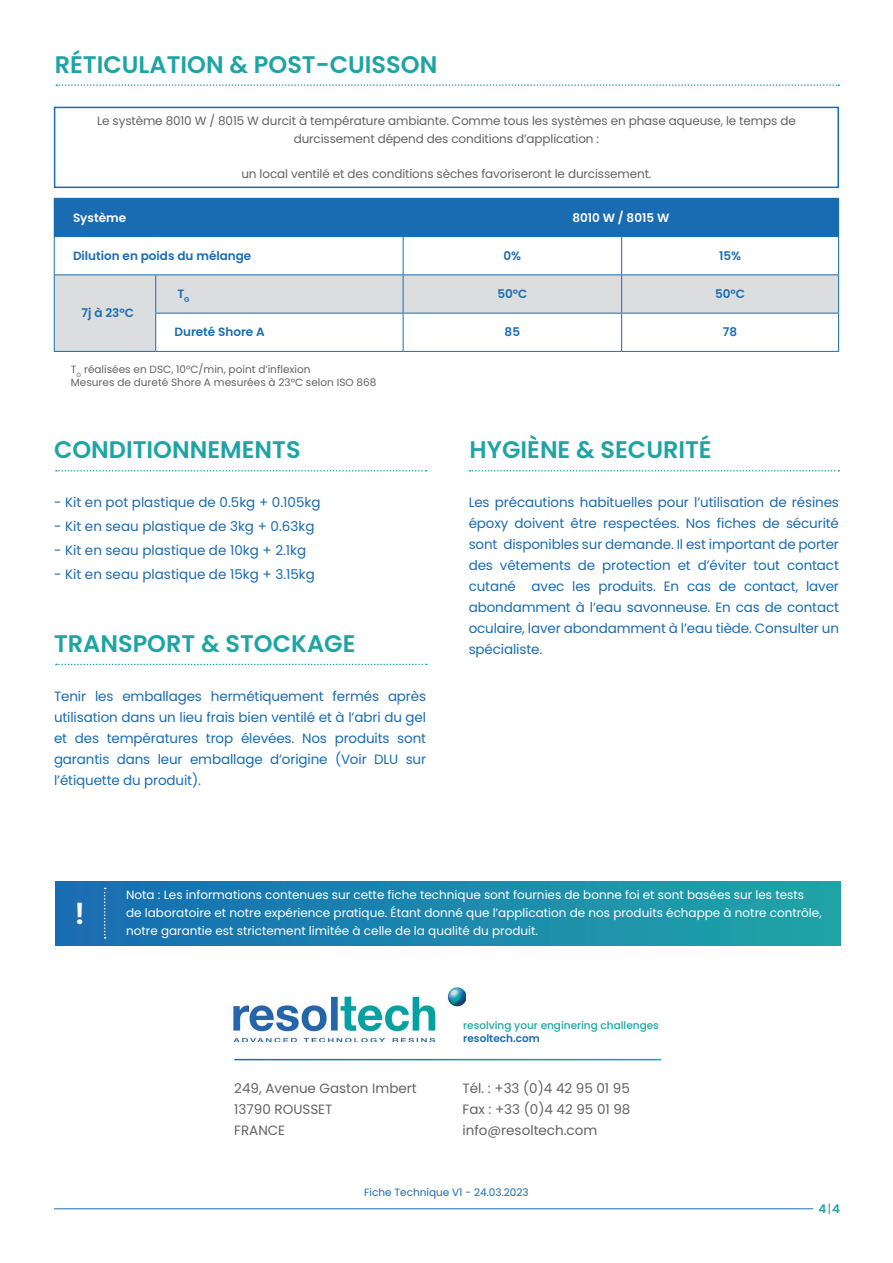
<style>
.page{position:relative;width:893px;height:1263px;background:#fff}
.page>*{position:absolute;margin:0;border:0;box-sizing:border-box;transform-origin:0 0}
.t1{font:600 30px "Poppins";color:#fff}
.t2{font:600 24px "Poppins";color:#1ea4a5}
.t3{font:13.5px/21px "Poppins";color:#1a6cb2;text-align:justify}
.t4{font:13.5px/21px "Poppins";color:#636366}
.t5{font:12px/18px "Poppins";color:#fff}
.t6{font:12px/18px "Poppins";letter-spacing:-.01em;color:#636366;text-align:center}
.t7{font:600 12px "Poppins";color:#1a6cb2}
.t8{font:600 12px "Poppins";color:#fff}
.t9{font:600 12px "Poppins";color:#1ea4a5}
.t10{font:10.5px "Poppins";color:#636366}
.t11{font:500 10.5px "Poppins";color:#1ea4a5}
.t12{font:10.5px "Poppins";color:#1a6cb2}
.t13{font:600 10.5px "Poppins";color:#1a6cb2}
.s1{font-weight:300;color:#1a6cb2}
</style>
<div class="page">
<hr style="left:54px;top:1208px;width:759px;height:1px;background:#1a6cb2">
<svg style="left:56px;top:470px;width:371px;height:1px"></svg>
<svg style="left:56px;top:664px;width:371px;height:1px"></svg>
<svg style="left:470px;top:470px;width:369px;height:1px"></svg>
<div style="left:55px;top:881px;width:785px;height:64px;background:linear-gradient(to right,#186cb2,#20a4a7)"></div>
<svg style="left:104px;top:888px;width:2px;height:50px"></svg>
<img style="left:233px;top:988px;width:233px;height:53px">
<svg style="left:56px;top:84px;width:783px;height:2px"></svg>
<div style="left:54px;top:107px;width:785px;height:81px;border:2px solid #1a6cb2"></div>
<div style="left:54px;top:198px;width:349px;height:39px;background:#1a6cb2"></div>
<div style="left:403px;top:198px;width:436px;height:39px;background:#1a6cb2"></div>
<svg style="left:55px;top:237px;width:783px;height:114px"></svg>
<hr style="left:54px;top:237px;width:1px;height:37px;background:#1a6cb2">
<hr style="left:403px;top:237px;width:1px;height:37px;background:#1a6cb2">
<hr style="left:621px;top:237px;width:1px;height:37px;background:#1a6cb2">
<hr style="left:838px;top:237px;width:1px;height:37px;background:#1a6cb2">
<hr style="left:54px;top:274px;width:102px;height:1px;background:#1a6cb2">
<hr style="left:54px;top:275px;width:1px;height:38px;background:#1a6cb2">
<hr style="left:156px;top:274px;width:247px;height:1px;background:#1a6cb2">
<hr style="left:155px;top:275px;width:1px;height:38px;background:#1a6cb2">
<hr style="left:403px;top:274px;width:219px;height:1px;background:#1a6cb2">
<hr style="left:403px;top:275px;width:1px;height:38px;background:#1a6cb2">
<hr style="left:622px;top:274px;width:217px;height:1px;background:#1a6cb2">
<hr style="left:621px;top:275px;width:1px;height:38px;background:#1a6cb2">
<hr style="left:838px;top:275px;width:1px;height:38px;background:#1a6cb2">
<hr style="left:54px;top:313px;width:1px;height:38px;background:#1a6cb2">
<hr style="left:155px;top:313px;width:248px;height:1px;background:#1a6cb2">
<hr style="left:155px;top:313px;width:1px;height:38px;background:#1a6cb2">
<hr style="left:403px;top:313px;width:219px;height:1px;background:#1a6cb2">
<hr style="left:403px;top:313px;width:1px;height:38px;background:#1a6cb2">
<hr style="left:622px;top:313px;width:217px;height:1px;background:#1a6cb2">
<hr style="left:621px;top:313px;width:1px;height:38px;background:#1a6cb2">
<hr style="left:838px;top:313px;width:1px;height:38px;background:#1a6cb2">
<hr style="left:54px;top:351px;width:102px;height:1px;background:#1a6cb2">
<hr style="left:156px;top:351px;width:247px;height:1px;background:#1a6cb2">
<hr style="left:403px;top:351px;width:219px;height:1px;background:#1a6cb2">
<hr style="left:622px;top:351px;width:217px;height:1px;background:#1a6cb2">
<p class="t2" style="left:55px;top:51px;width:384px">RÉTICULATION &amp; POST-CUISSON</p>
<p class="t6" style="left:97px;top:112px;width:700px">Le système 8010 W / 8015 W durcit à température ambiante. Comme tous les systèmes en phase aqueuse, le temps de durcissement dépend des conditions d’application :</p>
<p class="t6" style="left:241px;top:165px;width:412px">un local ventilé et des conditions sèches favoriseront le durcissement.</p>
<p class="t8" style="left:73px;top:210px;width:55px">Système</p>
<p class="t8" style="left:572px;top:210px;width:98px">8010 W / 8015 W</p>
<p class="t7" style="left:73px;top:249px;width:180px">Dilution en poids du mélange</p>
<p class="t7" style="left:503px;top:249px;width:19px">0%</p>
<p class="t7" style="left:719px;top:249px;width:24px">15%</p>
<p class="t7" style="left:177px;top:287px;width:14px">T<sub>G</sub></p>
<p class="t7" style="left:497px;top:287px;width:32px">50°C</p>
<p class="t7" style="left:715px;top:287px;width:32px">50°C</p>
<p class="t7" style="left:174px;top:325px;width:92px">Dureté Shore A</p>
<p class="t7" style="left:505px;top:325px;width:17px">85</p>
<p class="t7" style="left:723px;top:325px;width:16px">78</p>
<p class="t10" style="left:71px;top:363px;width:241px">T<sub>G</sub> réalisées en DSC, 10°C/min, point d’inflexion</p>
<p class="t10" style="left:71px;top:376px;width:307px">Mesures de dureté Shore A mesurées à 23°C selon ISO 868</p>
<p class="t7" style="left:82px;top:306px;width:54px">7j à 23°C</p>
<p class="t2" style="left:54px;top:436px;width:248px">CONDITIONNEMENTS</p>
<p class="t3" style="left:54px;top:492px;width:268px">- Kit en pot plastique de 0.5kg + 0.105kg</p>
<p class="t3" style="left:54px;top:516px;width:262px">- Kit en seau plastique de 3kg + 0.63kg</p>
<p class="t3" style="left:54px;top:540px;width:254px">- Kit en seau plastique de 10kg + 2.1kg</p>
<p class="t3" style="left:54px;top:564px;width:263px">- Kit en seau plastique de 15kg + 3.15kg</p>
<p class="t2" style="left:54px;top:629px;width:303px">TRANSPORT &amp; STOCKAGE</p>
<p class="t3" style="left:54px;top:685px;width:374px">Tenir les emballages hermétiquement fermés après utilisation dans un lieu frais bien ventilé et à l’abri du gel et des températures trop élevées. Nos produits sont garantis dans leur emballage d’origine (Voir DLU sur l’étiquette du produit).</p>
<p class="t2" style="left:470px;top:436px;width:244px">HYGIÈNE &amp; SECURITÉ</p>
<p class="t3" style="left:469px;top:492px;width:372px">Les précautions habituelles pour l’utilisation de résines époxy doivent être respectées. Nos fiches de sécurité sont disponibles sur demande. Il est important de porter des vêtements de protection et d’éviter tout contact cutané avec les produits. En cas de contact, laver abondamment à l’eau savonneuse. En cas de contact oculaire, laver abondamment à l’eau tiède. Consulter un spécialiste.</p>
<p class="t1" style="left:75px;top:896px;width:12px">!</p>
<p class="t5" style="left:126px;top:886px;width:697px">Nota : Les informations contenues sur cette fiche technique sont fournies de bonne foi et sont basées sur les tests de laboratoire et notre expérience pratique. Étant donné que l’application de nos produits échappe à notre contrôle, notre garantie est strictement limitée à celle de la qualité du produit.</p>
<p class="t4" style="left:234px;top:1077px;width:184px">249, Avenue Gaston Imbert<br>13790 ROUSSET</p>
<p class="t4" style="left:234px;top:1119px;width:52px">FRANCE</p>
<p class="t11" style="left:463px;top:1019px;width:197px">resolving your enginering challenges</p>
<p class="t13" style="left:463px;top:1032px;width:78px">resoltech.com</p>
<p class="t4" style="left:462px;top:1077px;width:169px">Tél. : +33 (0)4 42 95 01 95<br>Fax : +33 (0)4 42 95 01 98</p>
<p class="t4" style="left:462px;top:1119px;width:136px">info@resoltech.com</p>
<p class="t12" style="left:364px;top:1186px;width:166px">Fiche Technique V1 - 24.03.2023</p>
<p class="t9" style="left:819px;top:1201px;width:23px">4<span class="s1">|</span>4</p>
</div>
